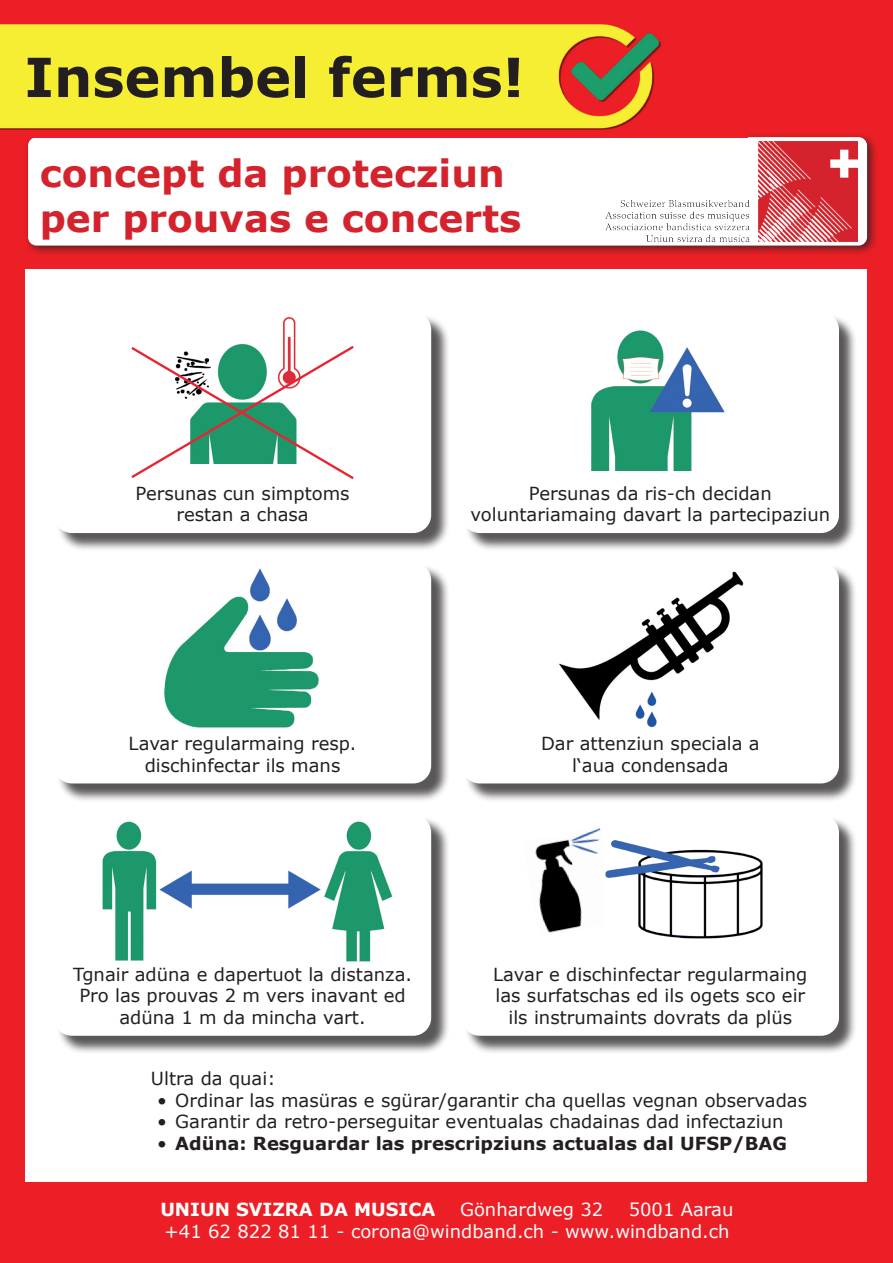
<style>
.page{position:relative;width:893px;height:1263px;background:#ec1f26}
.page>*{position:absolute;margin:0;border:0;box-sizing:border-box;transform-origin:0 0}
.t1{font:700 54px "Verdana";color:#231f20}
.t2{font:700 37.5px/45px "Verdana";color:#d4232d}
.t3{font:18px/21.6px "Verdana";color:#231f20;text-align:center}
.t4{font:18px/21.6px "Verdana";color:#fff;text-align:right}
.t5{font:700 18px "Verdana";color:#231f20}
.t6{font:700 18px "Verdana";color:#fff}
</style>
<div class="page">
<div style="left:26px;top:269px;width:841px;height:913px;background:#fff"></div>
<div style="left:56px;top:314px;width:394px;height:238px;background:#231f20;opacity:.75"></div>
<div style="left:54px;top:312px;width:377px;height:221px;background:#fff;border-radius:18px"></div>
<div style="left:464px;top:314px;width:394px;height:238px;background:#231f20;opacity:.75"></div>
<div style="left:462px;top:312px;width:377px;height:221px;background:#fff;border-radius:18px"></div>
<div style="left:56px;top:565px;width:394px;height:237px;background:#231f20;opacity:.75"></div>
<div style="left:54px;top:562px;width:377px;height:221px;background:#fff;border-radius:18px"></div>
<div style="left:464px;top:565px;width:394px;height:237px;background:#231f20;opacity:.75"></div>
<div style="left:462px;top:562px;width:377px;height:221px;background:#fff;border-radius:18px"></div>
<div style="left:56px;top:817px;width:394px;height:237px;background:#231f20;opacity:.75"></div>
<div style="left:54px;top:815px;width:377px;height:221px;background:#fff;border-radius:18px"></div>
<div style="left:464px;top:817px;width:394px;height:237px;background:#231f20;opacity:.75"></div>
<div style="left:462px;top:815px;width:377px;height:221px;background:#fff;border-radius:18px"></div>
<div style="left:23px;top:132px;width:855px;height:125px;background:#231f20;opacity:.75"></div>
<div style="left:28px;top:137px;width:839px;height:109px;background:#fff;border-radius:9px"></div>
<img style="left:606px;top:142px;width:251px;height:99px">
<img style="left:164px;top:568px;width:155px;height:160px">
<img style="left:324px;top:821px;width:69px;height:141px">
<img style="left:102px;top:821px;width:55px;height:140px">
<img style="left:159px;top:870px;width:162px;height:39px">
<img style="left:591px;top:330px;width:134px;height:140px">
<img style="left:559px;top:571px;width:185px;height:156px">
<img style="left:283px;top:317px;width:13px;height:27px">
<svg style="left:131px;top:344px;width:223px;height:136px"></svg>
<img style="left:535px;top:828px;width:66px;height:105px">
<img style="left:605px;top:840px;width:158px;height:99px">
<img style="left:0;top:18px;width:747px;height:119px">
<h1 class="t1" style="left:24px;top:43px;width:501px">Insembel ferms!</h1>
<h2 class="t2" style="left:40px;top:150px;width:483px">concept da protecziun per prouvas e concerts</h2>
<p class="t3" style="left:136px;top:482px;width:215px">Persunas cun simptoms restan a chasa</p>
<p class="t3" style="left:470px;top:482px;width:361px">Persunas da ris-ch decidan voluntariamaing davart la partecipaziun</p>
<p class="t3" style="left:129px;top:732px;width:229px">Lavar regularmaing resp. dischinfectar ils mans</p>
<p class="t3" style="left:73px;top:963px;width:340px">Tgnair adüna e dapertuot la distanza.<br>Pro las prouvas 2 m vers inavant ed adüna 1 m da mincha vart.</p>
<p class="t3" style="left:541px;top:732px;width:220px">Dar attenziun speciala a l‘aua condensada</p>
<p class="t3" style="left:493px;top:963px;width:316px">Lavar e dischinfectar regularmaing las surfatschas ed ils ogets sco eir ils instrumaints dovrats da plüs</p>
<p class="t3" style="left:157px;top:1067px;width:120px;text-align:left;text-indent:-6px">Ultra da quai: •<br>•<br>•</p>
<p class="t3" style="left:175px;top:1089px;width:633px;text-align:left">Ordinar las masüras e sgürar/garantir cha quellas vegnan observadas<br>Garantir da retro-perseguitar eventualas chadainas dad infectaziun</p>
<p class="t5" style="left:175px;top:1132px;width:613px">Adüna: Resguardar las prescripziuns actualas dal UFSP/BAG</p>
<p class="t6" style="left:160px;top:1198px;width:277px">UNIUN SVIZRA DA MUSICA</p>
<p class="t4" style="left:460px;top:1198px;width:145px">Gönhardweg 32</p>
<p class="t4" style="left:164px;top:1198px;width:571px">5001 Aarau<br>+41 62 822 81 11 - corona@windband.ch - www.windband.ch</p>
</div>
